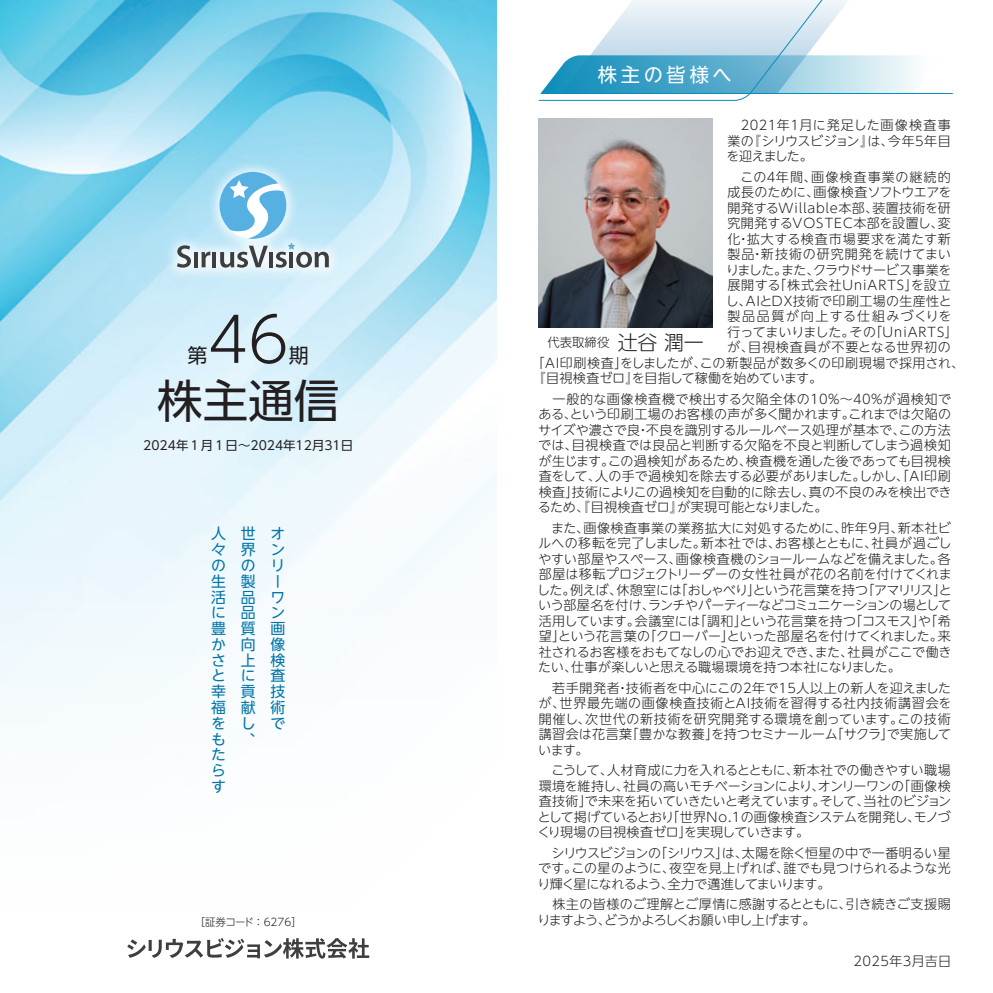
<style>
.page{position:relative;width:993px;height:993px;background:#fff}
.page>*{position:absolute;margin:0;border:0;box-sizing:border-box;transform-origin:0 0}
.t1{font:300 61.43px "UD Shin Go NT Pro";color:#231f20}
.t2{font:45.5px "UD Shin Go NT Pro";color:#231f20}
.t3{font:19.95px "UD Shin Go NT Pro";color:#231f20}
.t4{font:19.25px "UD Shin Go NT Pro";letter-spacing:.185em;color:#fff}
.t5{font:14.88px/15.8px "UD Shin Go NT Pro";color:#0075a8;text-align:justify}
.t6{font:300 12.95px/15.6px "UD Shin Go NT Pro";letter-spacing:.01em;color:#231f20;text-align:justify}
.t7{font:300 12.95px "UD Shin Go NT Pro";letter-spacing:.03em;color:#231f20}
.t8{font:300 12.95px/15.6px "UD Shin Go NT Pro";letter-spacing:-.015em;color:#231f20}
.t9{font:300 12.95px "UD Shin Go NT Pro";letter-spacing:.04em;color:#231f20}
.t10{font:300 12.95px "UD Shin Go NT Pro";letter-spacing:.06em;color:#231f20}
.t11{font:300 12.95px "UD Shin Go NT Pro";letter-spacing:-.02em;color:#231f20}
.t12{font:300 12.95px "UD Shin Go NT Pro";letter-spacing:.07em;color:#231f20}
.t13{font:300 12.95px "UD Shin Go NT Pro";letter-spacing:-.055em;color:#231f20}
.t14{font:300 12.95px "UD Shin Go NT Pro";letter-spacing:-.01em;color:#231f20}
.t15{font:300 12.95px "UD Shin Go NT Pro";letter-spacing:.08em;color:#231f20}
.t16{font:300 12.95px "UD Shin Go NT Pro";letter-spacing:.1em;color:#231f20}
.t17{font:12.42px "UD Shin Go NT Pro";color:#231f20}
.t18{font:300 12.42px "UD Shin Go NT Pro";color:#231f20}
.t19{font:300 10.5px "UD Shin Go NT Pro";color:#231f20}
.s1{font-size:19.78px}
</style>
<div class="page">
<img style="left:0;top:0;width:496px;height:707px">
<img style="left:538px;top:119px;width:174px;height:208px">
<hr style="left:540px;top:93px;width:412px;height:1px;background:#0a8cb9">
<svg style="left:538px;top:0;width:377px;height:101px"></svg>
<div style="left:164px;top:158px;width:178px;height:123px;background:#fff;opacity:.75"></div>
<svg style="left:177px;top:245px;width:14px;height:22px"></svg>
<hr style="left:194px;top:252px;width:4px;height:15px;background:#3e3e3f">
<svg style="left:201px;top:251px;width:9px;height:16px"></svg>
<hr style="left:212px;top:252px;width:4px;height:15px;background:#3e3e3f">
<svg style="left:219px;top:172px;width:110px;height:95px;background:#a6cfe3"></svg>
<svg style="left:127px;top:938px;width:242px;height:20px"></svg>
<h1 class="t1" style="left:207px;top:290px;width:83px">46</h1>
<h3 class="t3" style="left:187px;top:339px;width:21px">第</h3>
<h3 class="t3" style="left:289px;top:339px;width:21px">期</h3>
<h2 class="t2" style="left:157px;top:363px;width:183px">株主通信</h2>
<p class="t17" style="left:143px;top:435px;width:211px">2024年１月１日〜2024年12月31日</p>
<p class="t5" style="left:211px;top:525px;width:16px">人々の生活に豊かさと幸福をもたらす</p>
<p class="t5" style="left:241px;top:525px;width:16px">世界の製品品質向上に貢献し、</p>
<p class="t5" style="left:270px;top:525px;width:16px;text-align:left">オンリーワン画像検査技術で</p>
<p class="t19" style="left:194px;top:913px;width:109px">［証券コード：6276］</p>
<h3 class="t4" style="left:597px;top:59px;width:135px">株主の皆様へ</h3>
<p class="t6" style="left:726px;top:117px;width:226px">　2021年1月に発足した画像検査事業の『シリウスビジョン』は、今年5年目を迎えました。</p>
<p class="t15" style="left:727px;top:166px;width:225px">　この4年間、画像検査事業の継続的</p>
<p class="t14" style="left:727px;top:182px;width:226px">成長のために、画像検査ソフトウエアを</p>
<p class="t7" style="left:727px;top:197px;width:225px">開発するWillable本部、装置技術を研</p>
<p class="t9" style="left:727px;top:213px;width:225px">究開発するVOSTEC本部を設置し、変</p>
<p class="t9" style="left:727px;top:228px;width:225px">化・拡大する検査市場要求を満たす新</p>
<p class="t10" style="left:727px;top:244px;width:225px">製品・新技術の研究開発を続けてまい</p>
<p class="t13" style="left:726px;top:259px;width:227px">りました。また、クラウドサービス事業を</p>
<p class="t12" style="left:727px;top:275px;width:225px">展開する「株式会社UniARTS」を設立</p>
<p class="t7" style="left:725px;top:290px;width:227px">し、AIとDX技術で印刷工場の生産性と</p>
<p class="t16" style="left:727px;top:306px;width:226px">製品品質が向上する仕組みづくりを</p>
<p class="t6" style="left:727px;top:323px;width:232px">行ってまいりました。その「UniARTS」</p>
<p class="t10" style="left:727px;top:337px;width:225px">が、目視検査員が不要となる世界初の</p>
<p class="t7" style="left:531px;top:352px;width:434px">「AI印刷検査」をしましたが、この新製品が数多くの印刷現場で採用され、</p>
<p class="t11" style="left:532px;top:368px;width:291px">『目視検査ゼロ』を目指して稼働を始めています。</p>
<p class="t6" style="left:537px;top:390px;width:415px">　一般的な画像検査機で検出する欠陥全体の10%～40%が過検知である、という印刷工場のお客様の声が多く聞かれます。これまでは欠陥のサイズや濃さで良・不良を識別するルールベース処理が基本で、この方法では、目視検査では良品と判断する欠陥を不良と判断してしまう過検知が生じます。この過検知があるため、検査機を通した後であっても目視検査をして、人の手で過検知を除去する必要がありました。しかし、「AI印刷検査」技術によりこの過検知を自動的に除去し、真の不良のみを検出できるため、『目視検査ゼロ』が実現可能となりました。</p>
<p class="t6" style="left:537px;top:519px;width:416px">　また、画像検査事業の業務拡大に対処するために、昨年9月、新本社ビルへの移転を完了しました。新本社では、お客様とともに、社員が過ごしやすい部屋やスペース、画像検査機のショールームなどを備えました。各部屋は移転プロジェクトリーダーの女性社員が花の名前を付けてくれました。例えば、休憩室には「おしゃべり」という花言葉を持つ「アマリリス」という部屋名を付け、ランチやパーティーなどコミュニケーションの場として活用しています。会議室には「調和」という花言葉を持つ「コスモス」や「希望」という花言葉の「クローバー」といった部屋名を付けてくれました。来社されるお客様をおもてなしの心でお迎えでき、また、社員がここで働きたい、仕事が楽しいと思える職場環境を持つ本社になりました。</p>
<p class="t6" style="left:538px;top:679px;width:414px">　若手開発者・技術者を中心にこの2年で15人以上の新人を迎えましたが、世界最先端の画像検査技術とAI技術を習得する社内技術講習会を開催し、次世代の新技術を研究開発する環境を創っています。この技術講習会は花言葉「豊かな教養」を持つセミナールーム「サクラ」で実施しています。</p>
<p class="t6" style="left:537px;top:762px;width:415px">　こうして、人材育成に力を入れるとともに、新本社での働きやすい職場環境を維持し、社員の高いモチベーションにより、オンリーワンの「画像検査技術」で未来を拓いていきたいと考えています。そして、当社のビジョンとして掲げているとおり「世界No.1の画像検査システムを開発し、モノづくり現場の目視検査ゼロ」を実現していきます。</p>
<p class="t6" style="left:537px;top:844px;width:414px">　シリウスビジョンの「シリウス」は、太陽を除く恒星の中で一番明るい星です。この星のように、夜空を見上げれば、誰でも見つけられるような光り輝く星になれるよう、全力で邁進してまいります。</p>
<p class="t8" style="left:537px;top:895px;width:414px">　株主の皆様のご理解とご厚情に感謝するとともに、引き続きご支援賜りますよう、どうかよろしくお願い申し上げます。</p>
<p class="t7" style="left:853px;top:950px;width:99px">2025年3月吉日</p>
<p class="t18" style="left:547px;top:332px;width:158px">代表取締役 <span class="s1">辻谷 潤一</span></p>
</div>
